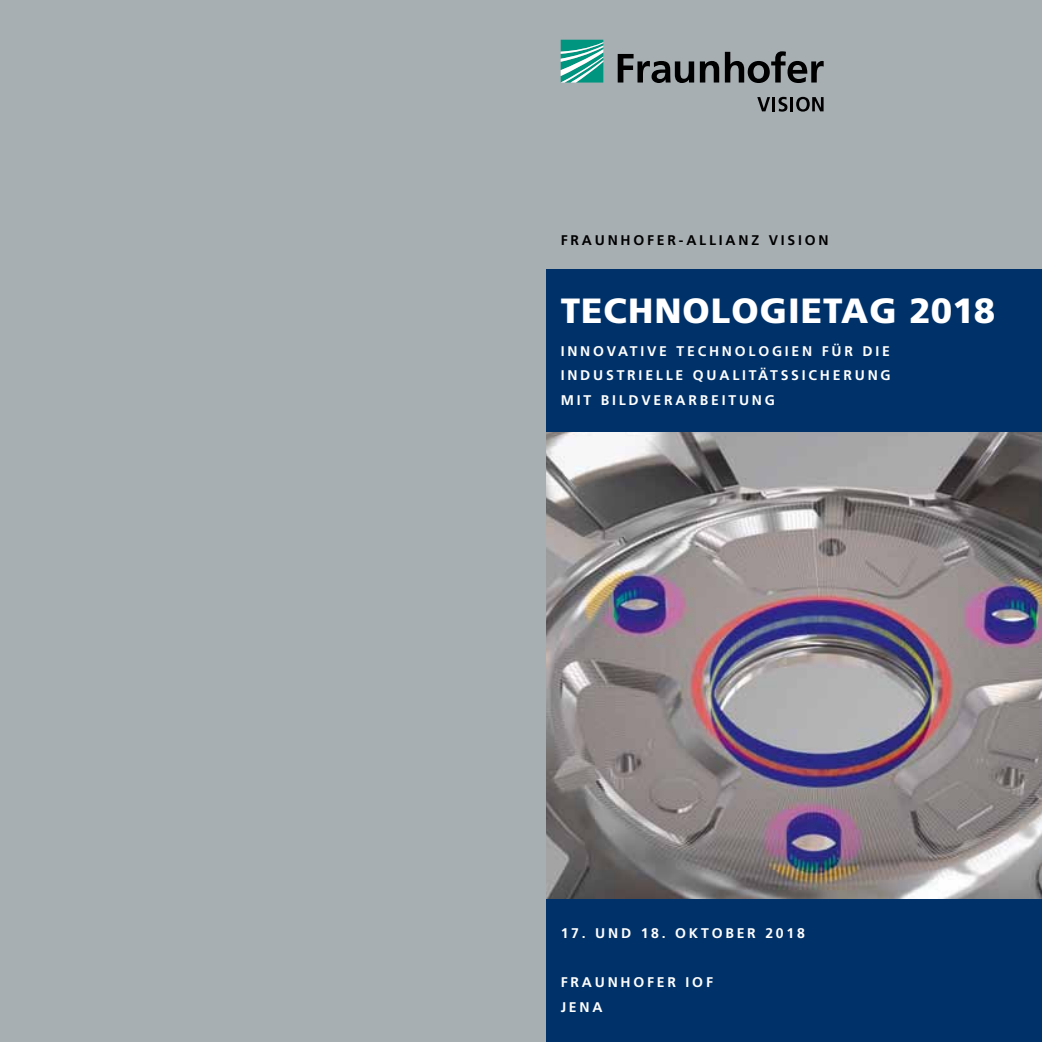
<style>
.page{position:relative;width:1042px;height:1042px;background:#fff}
.page>*{position:absolute;margin:0;border:0;box-sizing:border-box;transform-origin:0 0}
.t1{font:900 36.75px "Frutiger LT Com";letter-spacing:.03em;color:#fff}
.t2{font:900 35px "Frutiger LT Com";letter-spacing:.03em;color:#fff}
.t3{font:700 14px/24.5px "Frutiger LT Com";letter-spacing:.2em;color:#fff}
.t4{font:700 14px "Frutiger LT Com";letter-spacing:.2em;color:#000}
</style>
<div class="page">
<div style="left:496px;top:0;width:546px;height:270px;background:#a8afb3"></div>
<div style="left:496px;top:888px;width:546px;height:154px;background:#003269"></div>
<svg style="left:561px;top:40px;width:42px;height:43px;background:#4db2a4"></svg>
<svg style="left:618px;top:51px;width:205px;height:32px"></svg>
<svg style="left:757px;top:97px;width:13px;height:14px"></svg>
<hr style="left:772px;top:97px;width:3px;height:14px;background:#000">
<svg style="left:778px;top:97px;width:9px;height:15px"></svg>
<hr style="left:790px;top:97px;width:3px;height:14px;background:#000">
<svg style="left:796px;top:97px;width:27px;height:15px"></svg>
<img style="left:546px;top:432px;width:496px;height:466px">
<div style="left:488px;top:270px;width:554px;height:162px;background:#003269"></div>
<div style="left:0;top:0;width:546px;height:1042px;background:#a8afb3"></div>
<p class="t4" style="left:561px;top:232px;width:269px">FRAUNHOF ER-ALLIANZ VISION</p>
<h2 class="t2" style="left:561px;top:289px;width:436px">TECHNOLOGIETAG 2018</h2>
<p class="t3" style="left:561px;top:339px;width:12px">INNO</p>
<p class="t3" style="left:607px;top:339px;width:21px">VATI</p>
<p class="t3" style="left:647px;top:339px;width:75px">VE TE CHNOLO</p>
<p class="t3" style="left:772px;top:339px;width:23px">GIEN</p>
<p class="t3" style="left:822px;top:339px;width:51px">FÜR DIE</p>
<p class="t3" style="left:561px;top:363px;width:12px">INDUSTRIELLE</p>
<p class="t3" style="left:693px;top:363px;width:25px">QUALIT</p>
<p class="t3" style="left:758px;top:363px;width:22px">ÄTSSI</p>
<p class="t3" style="left:808px;top:363px;width:24px">CHERUN</p>
<p class="t3" style="left:880px;top:363px;width:12px">G</p>
<p class="t3" style="left:561px;top:388px;width:51px">MIT BILD</p>
<p class="t3" style="left:641px;top:388px;width:24px">VERARBEITUN</p>
<p class="t3" style="left:765px;top:388px;width:12px">G</p>
<h1 class="t1" style="left:561px;top:358px;width:332px">LOREM IPSUM IN</h1>
<p class="t3" style="left:561px;top:921px;width:246px">17. UND 18. OKTOBER 2018</p>
<p class="t3" style="left:561px;top:970px;width:154px">FRAUNHOF ER IO F<br>JENA</p>
</div>
